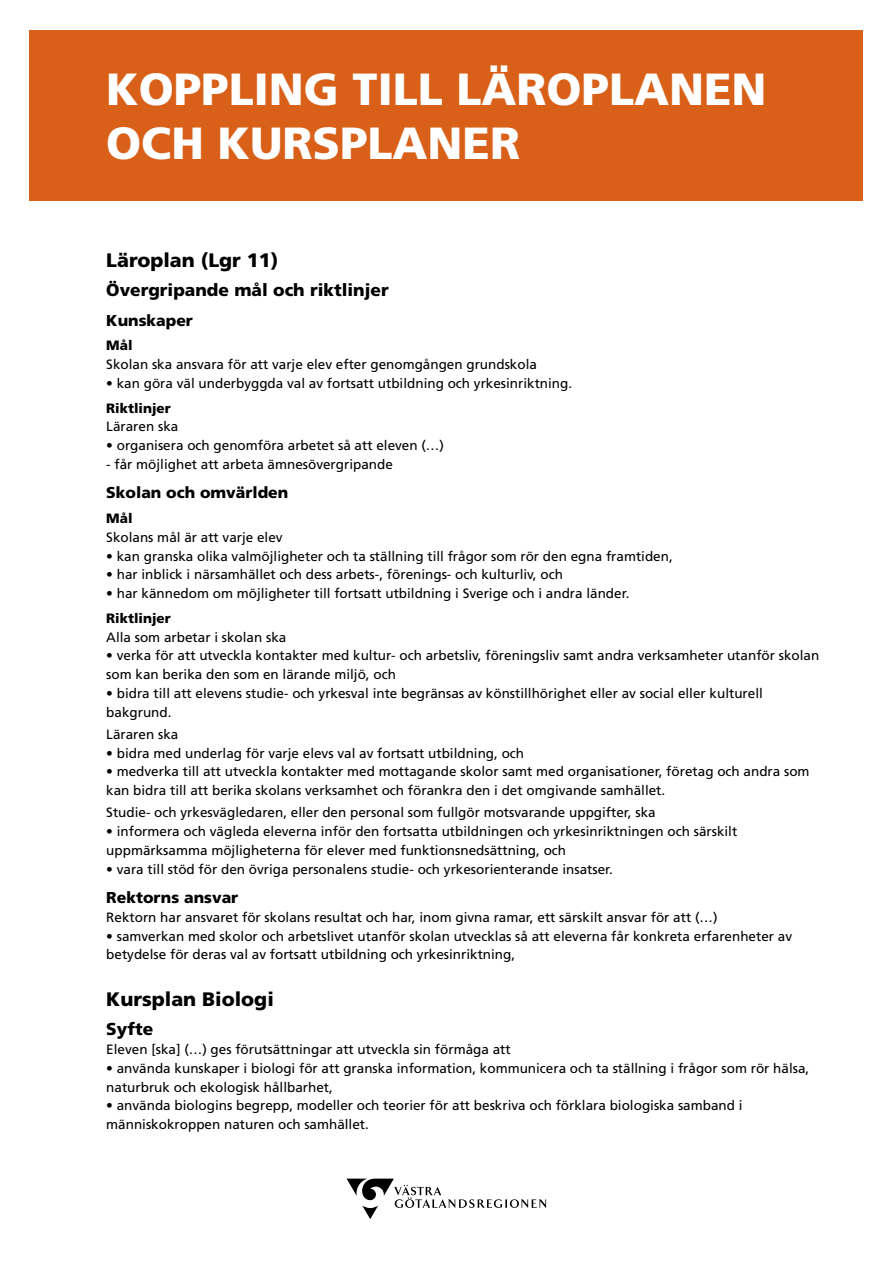
<style>
.page{position:relative;width:893px;height:1263px;background:#fff}
.page>*{position:absolute;margin:0;border:0;box-sizing:border-box;transform-origin:0 0}
.Rubrik_1_-_elevuppgi{font:900 45px/54px "Frutiger LT Std";color:#fff}
.Rubrik_2_Läroplan_oc{font:900 19.5px "Frutiger LT Std";color:#000}
.Rubrik_3_Läroplan_oc{font:900 17.25px "Frutiger LT Std";color:#000}
.Rubrik_4_Läroplan_oc{font:900 15.75px "Frutiger LT Std";color:#000}
.Brödtext_-_läroplan{font:13.5px/18.8px "Frutiger LT Std";color:#000}
.Rubrik_5_Läroplan_oc{font:900 13.5px "Frutiger LT Std";color:#000}
</style>
<div class="page">
<svg style="left:347px;top:1178px;width:199px;height:41px"></svg>
<div style="left:30px;top:30px;width:833px;height:171px;background:#d86018"></div>
<h1 class="Rubrik_1_-_elevuppgi" style="left:106px;top:62px;width:662px">KOPPLING TILL LÄROPLANEN<br>OCH KURSPLANER</h1>
<h2 class="Rubrik_2_Läroplan_oc" style="left:106px;top:248px;width:174px">Läroplan (Lgr 11)</h2>
<h3 class="Rubrik_3_Läroplan_oc" style="left:106px;top:280px;width:284px">Övergripande mål och riktlinjer</h3>
<h3 class="Rubrik_4_Läroplan_oc" style="left:106px;top:311px;width:88px">Kunskaper</h3>
<h3 class="Rubrik_5_Läroplan_oc" style="left:106px;top:337px;width:28px">Mål</h3>
<p class="Brödtext_-_läroplan" style="left:106px;top:355px;width:432px">Skolan ska ansvara för att varje elev efter genomgången grundskola</p>
<p class="Brödtext_-_läroplan" style="left:106px;top:374px;width:467px">• kan göra väl underbyggda val av fortsatt utbildning och yrkesinriktning.</p>
<h3 class="Rubrik_5_Läroplan_oc" style="left:106px;top:400px;width:66px">Riktlinjer</h3>
<p class="Brödtext_-_läroplan" style="left:106px;top:417px;width:74px">Läraren ska</p>
<p class="Brödtext_-_läroplan" style="left:106px;top:436px;width:339px">• organisera och genomföra arbetet så att eleven (…)</p>
<p class="Brödtext_-_läroplan" style="left:106px;top:455px;width:288px">- får möjlighet att arbeta ämnesövergripande</p>
<h3 class="Rubrik_4_Läroplan_oc" style="left:106px;top:483px;width:184px">Skolan och omvärlden</h3>
<h3 class="Rubrik_5_Läroplan_oc" style="left:106px;top:510px;width:28px">Mål</h3>
<p class="Brödtext_-_läroplan" style="left:106px;top:528px;width:178px">Skolans mål är att varje elev</p>
<p class="Brödtext_-_läroplan" style="left:106px;top:547px;width:568px">• kan granska olika valmöjligheter och ta ställning till frågor som rör den egna framtiden,</p>
<p class="Brödtext_-_läroplan" style="left:106px;top:565px;width:458px">• har inblick i närsamhället och dess arbets-, förenings- och kulturliv, och</p>
<p class="Brödtext_-_läroplan" style="left:106px;top:584px;width:525px">• har kännedom om möjligheter till fortsatt utbildning i Sverige och i andra länder.</p>
<h3 class="Rubrik_5_Läroplan_oc" style="left:106px;top:610px;width:66px">Riktlinjer</h3>
<p class="Brödtext_-_läroplan" style="left:106px;top:627px;width:182px">Alla som arbetar i skolan ska</p>
<p class="Brödtext_-_läroplan" style="left:106px;top:646px;width:714px">• verka för att utveckla kontakter med kultur- och arbetsliv, föreningsliv samt andra verksamheter utanför skolan som kan berika den som en lärande miljö, och</p>
<p class="Brödtext_-_läroplan" style="left:106px;top:684px;width:658px">• bidra till att elevens studie- och yrkesval inte begränsas av könstillhörighet eller av social eller kulturell bakgrund.</p>
<p class="Brödtext_-_läroplan" style="left:106px;top:725px;width:74px">Läraren ska</p>
<p class="Brödtext_-_läroplan" style="left:106px;top:743px;width:419px">• bidra med underlag för varje elevs val av fortsatt utbildning, och</p>
<p class="Brödtext_-_läroplan" style="left:106px;top:762px;width:705px">• medverka till att utveckla kontakter med mottagande skolor samt med organisationer, företag och andra som kan bidra till att berika skolans verksamhet och förankra den i det omgivande samhället.</p>
<p class="Brödtext_-_läroplan" style="left:106px;top:803px;width:551px">Studie- och yrkesvägledaren, eller den personal som fullgör motsvarande uppgifter, ska</p>
<p class="Brödtext_-_läroplan" style="left:106px;top:822px;width:632px">• informera och vägleda eleverna inför den fortsatta utbildningen och yrkesinriktningen och särskilt uppmärksamma möjligheterna för elever med funktionsnedsättning, och</p>
<p class="Brödtext_-_läroplan" style="left:106px;top:859px;width:508px">• vara till stöd för den övriga personalens studie- och yrkesorienterande insatser.</p>
<h3 class="Rubrik_4_Läroplan_oc" style="left:106px;top:888px;width:133px">Rektorns ansvar</h3>
<p class="Brödtext_-_läroplan" style="left:106px;top:908px;width:613px">Rektorn har ansvaret för skolans resultat och har, inom givna ramar, ett särskilt ansvar för att (…)</p>
<p class="Brödtext_-_läroplan" style="left:106px;top:926px;width:687px">• samverkan med skolor och arbetslivet utanför skolan utvecklas så att eleverna får konkreta erfarenheter av betydelse för deras val av fortsatt utbildning och yrkesinriktning,</p>
<h2 class="Rubrik_2_Läroplan_oc" style="left:106px;top:987px;width:169px">Kursplan Biologi</h2>
<h3 class="Rubrik_3_Läroplan_oc" style="left:106px;top:1019px;width:48px">Syfte</h3>
<p class="Brödtext_-_läroplan" style="left:106px;top:1040px;width:406px">Eleven [ska] (…) ges förutsättningar att utveckla sin förmåga att</p>
<p class="Brödtext_-_läroplan" style="left:106px;top:1059px;width:704px">• använda kunskaper i biologi för att granska information, kommunicera och ta ställning i frågor som rör hälsa, naturbruk och ekologisk hållbarhet,</p>
<p class="Brödtext_-_läroplan" style="left:106px;top:1096px;width:638px">• använda biologins begrepp, modeller och teorier för att beskriva och förklara biologiska samband i människokroppen naturen och samhället.</p>
</div>
